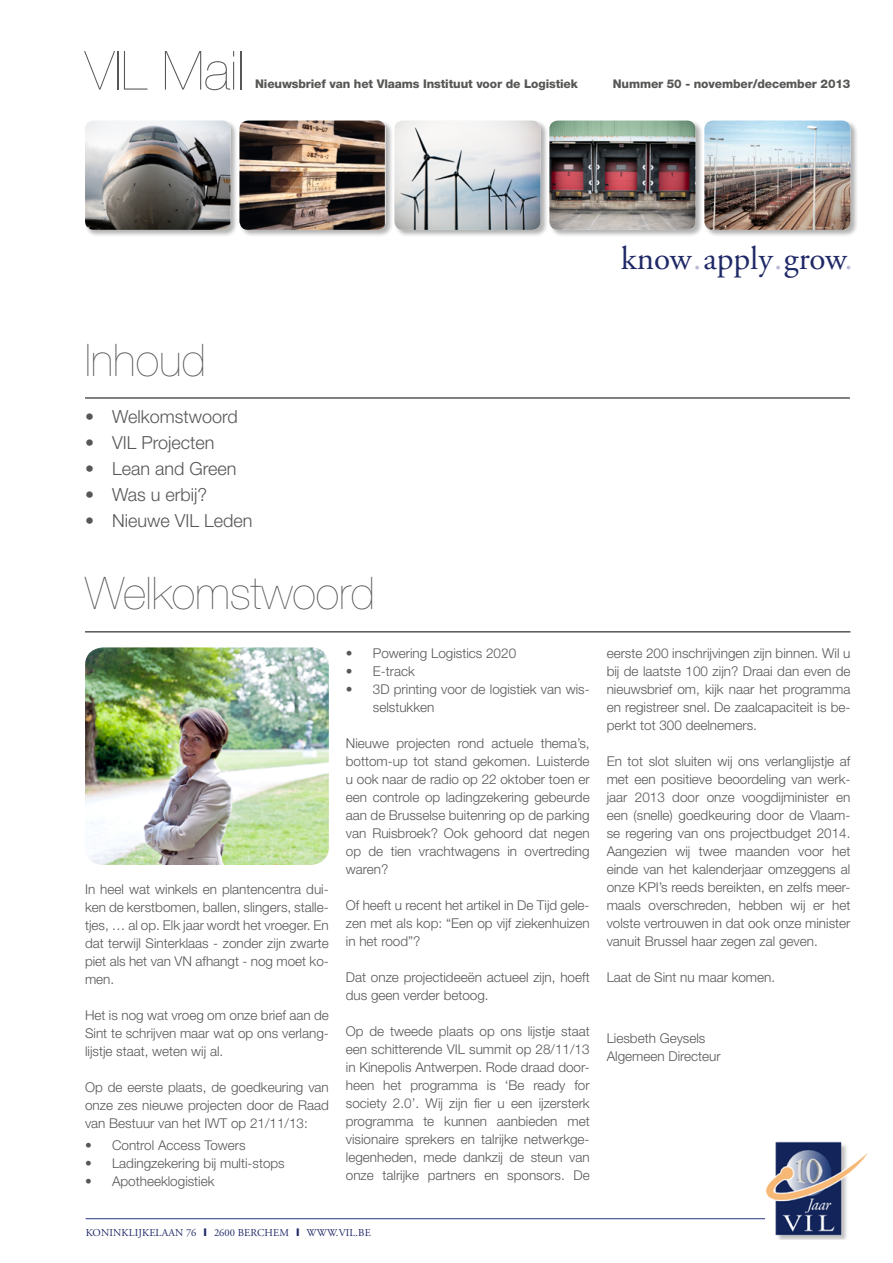
<style>
.page{position:relative;width:893px;height:1263px;background:#fff}
.page>*{position:absolute;margin:0;border:0;box-sizing:border-box;transform-origin:0 0}
.t1{font:200 54px "Helvetica Neue";color:#575756}
.t2{font:200 45px "Helvetica Neue";color:#575756}
.t3{font:33px "Adobe Garamond Pro";color:#202967}
.t4{font:300 18px "Helvetica Neue";color:#575756}
.t5{font:300 13.5px/18px "Helvetica Neue";color:#575756;text-align:justify}
.t6{font:800 12px "Helvetica Neue";letter-spacing:-.01em;color:#575756}
.t7{font:10.5px "Adobe Garamond Pro";letter-spacing:.015em;color:#202967}
.s1{color:#bdbada}
.s2{font-family:"Arial";font-weight:900}
</style>
<div class="page">
<div style="left:239px;top:120px;width:154px;height:117px;background:#000;opacity:.3"></div>
<img style="left:239px;top:121px;width:146px;height:109px">
<div style="left:394px;top:120px;width:154px;height:117px;background:#000;opacity:.3"></div>
<img style="left:394px;top:121px;width:146px;height:109px">
<div style="left:549px;top:120px;width:154px;height:117px;background:#000;opacity:.3"></div>
<img style="left:549px;top:121px;width:146px;height:109px">
<div style="left:704px;top:120px;width:154px;height:117px;background:#000;opacity:.3"></div>
<img style="left:704px;top:121px;width:146px;height:109px">
<div style="left:85px;top:120px;width:154px;height:117px;background:#000;opacity:.3"></div>
<img style="left:85px;top:121px;width:146px;height:109px">
<hr style="left:86px;top:1218px;width:684px;height:1px;background:#283583">
<img style="left:765px;top:1142px;width:103px;height:97px">
<hr style="left:85px;top:631px;width:765px;height:1px;background:#000">
<hr style="left:85px;top:398px;width:765px;height:1px;background:#000">
<img style="left:85px;top:647px;width:244px;height:218px">
<h1 class="t1" style="left:85px;top:39px;width:161px">VIL Mail</h1>
<p class="t6" style="left:255px;top:76px;width:324px">Nieuwsbrief van het Vlaams Instituut voor de Logistiek</p>
<p class="t6" style="left:613px;top:76px;width:239px">Nummer 50 - november/december 2013</p>
<h2 class="t2" style="left:85px;top:334px;width:122px">Inhoud</h2>
<h3 class="t3" style="left:621px;top:239px;width:233px">KNOW<span class="s1">.</span>APPLY<span class="s1">.</span>GROW<span class="s1">.</span></h3>
<h3 class="t4" style="left:85px;top:406px;width:154px">• Welkomstwoord</h3>
<h3 class="t4" style="left:85px;top:432px;width:131px">• VIL Projecten</h3>
<h3 class="t4" style="left:85px;top:457px;width:153px">• Lean and Green</h3>
<h3 class="t4" style="left:85px;top:483px;width:124px">• Was u erbij?</h3>
<h3 class="t4" style="left:85px;top:509px;width:169px">• Nieuwe VIL Leden</h3>
<h2 class="t2" style="left:85px;top:567px;width:292px">Welkomstwoord</h2>
<p class="t5" style="left:85px;top:879px;width:245px">In heel wat winkels en plantencentra dui&shy;ken de kerstbomen, ballen, slingers, stalle&shy;tjes, … al op. Elk jaar wordt het vroeger. En dat terwijl Sinterklaas - zonder zijn zwarte piet als het van VN afhangt - nog moet ko&shy;men.</p>
<p class="t5" style="left:85px;top:1005px;width:245px">Het is nog wat vroeg om onze brief aan de Sint te schrijven maar wat op ons verlang&shy;lijstje staat, weten wij al.</p>
<p class="t5" style="left:85px;top:1077px;width:245px">Op de eerste plaats, de goedkeuring van onze zes nieuwe projecten door de Raad van Bestuur van het IWT op 21/11/13:</p>
<p class="t5" style="left:85px;top:1136px;width:162px">• Control Access Towers</p>
<p class="t5" style="left:85px;top:1154px;width:201px">• Ladingzekering bij multi-stops</p>
<p class="t5" style="left:85px;top:1172px;width:131px">• Apotheeklogistiek</p>
<p class="t5" style="left:346px;top:644px;width:172px">• Powering Logistics 2020</p>
<p class="t5" style="left:346px;top:662px;width:71px">• E-track</p>
<p class="t5" style="left:373px;top:680px;width:218px;text-indent:-27px">• 3D printing voor de logistiek van wis&shy;selstukken</p>
<p class="t5" style="left:346px;top:734px;width:245px">Nieuwe projecten rond actuele thema’s, bottom-up tot stand gekomen. Luisterde u ook naar de radio op 22 oktober toen er een controle op ladingzekering gebeurde aan de Brusselse buitenring op de parking van Ruisbroek? Ook gehoord dat negen op de tien vrachtwagens in overtreding waren?</p>
<p class="t5" style="left:346px;top:896px;width:245px">Of heeft u recent het artikel in De Tijd gele&shy;zen met als kop: “Een op vijf ziekenhuizen in het rood”?</p>
<p class="t5" style="left:346px;top:968px;width:245px">Dat onze projectideeën actueel zijn, hoeft dus geen verder betoog.</p>
<p class="t5" style="left:346px;top:1022px;width:245px">Op de tweede plaats op ons lijstje staat een schitterende VIL summit op 28/11/13 in Kinepolis Antwerpen. Rode draad door&shy;heen het programma is ‘Be ready for society 2.0’. Wij zijn fier u een ijzersterk programma te kunnen aanbieden met visionaire sprekers en talrijke netwerkge&shy;legenheden, mede dankzij de steun van onze talrijke partners en sponsors. De</p>
<p class="t7" style="left:86px;top:1226px;width:286px">KONINKLIJKELAAN 76 <span class="s2">l</span> 2600 BERCHEM <span class="s2">l</span> WWW.VIL.BE</p>
<p class="t5" style="left:607px;top:644px;width:245px">eerste 200 inschrijvingen zijn binnen. Wil u bij de laatste 100 zijn? Draai dan even de nieuwsbrief om, kijk naar het programma en registreer snel. De zaalcapaciteit is be&shy;perkt tot 300 deelnemers.</p>
<p class="t5" style="left:607px;top:752px;width:245px">En tot slot sluiten wij ons verlanglijstje af met een positieve beoordeling van werk&shy;jaar 2013 door onze voogdijminister en een (snelle) goedkeuring door de Vlaam&shy;se regering van ons projectbudget 2014.<br>Aangezien wij twee maanden voor het einde van het kalenderjaar omzeggens al onze KPI’s reeds bereikten, en zelfs meer&shy;maals overschreden, hebben wij er het volste vertrouwen in dat ook onze minister vanuit Brussel haar zegen zal geven.</p>
<p class="t5" style="left:607px;top:968px;width:170px">Laat de Sint nu maar komen.</p>
<p class="t5" style="left:607px;top:1029px;width:116px">Liesbeth Geysels<br>Algemeen Directeur</p>
</div>
